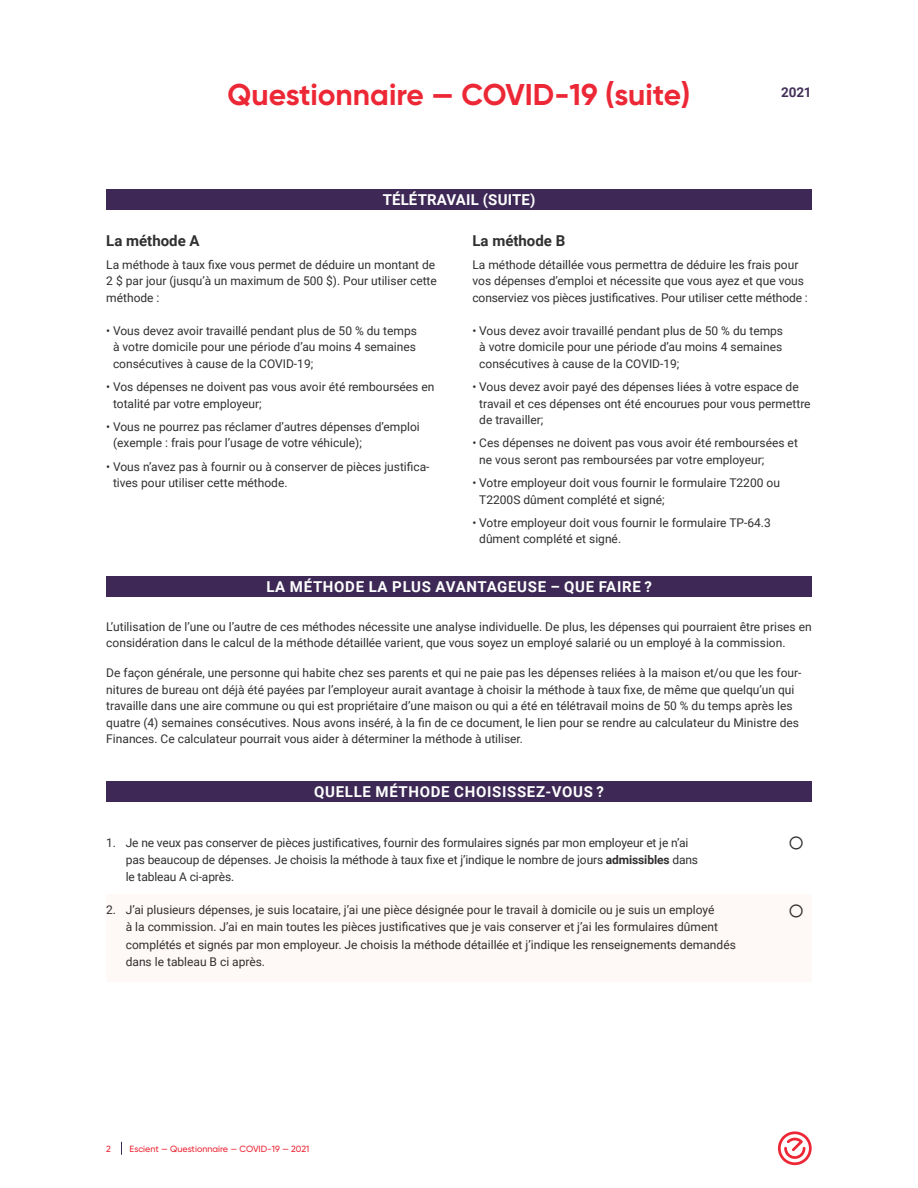
<style>
.page{position:relative;width:918px;height:1188px;background:#fff}
.page>*{position:absolute;margin:0;border:0;box-sizing:border-box;transform-origin:0 0}
.t1{font:700 30px "Gilroy";color:#ed2836}
.t2{font:700 15px "Roboto";letter-spacing:.045em;color:#fff}
.t3{font:700 15px "Roboto";color:#312f30}
.t4{font:700 15px "Roboto";letter-spacing:.01em;color:#fff}
.t5{font:700 13.5px "Roboto";color:#44315a}
.t6{font:13.5px "Font Awesome 5 Free";color:#312f30}
.t7{font:12px/16.5px "Roboto";color:#312f30}
.t8{font:500 9px "Gilroy";color:#ed2836}
.s1{font-weight:700}
</style>
<div class="page">
<div style="left:106px;top:189px;width:706px;height:20px;background:#3e2956"></div>
<div style="left:106px;top:576px;width:706px;height:20px;background:#3e2956"></div>
<div style="left:106px;top:782px;width:706px;height:20px;background:#3e2956"></div>
<svg style="left:121px;top:1142px;width:1px;height:13px"></svg>
<svg style="left:778px;top:1131px;width:34px;height:34px"></svg>
<p class="t1" style="left:228px;top:76px;width:464px">Questionnaire — COVID-19 (suite)</p>
<p class="t5" style="left:781px;top:83px;width:32px">2021</p>
<p class="t4" style="left:383px;top:189px;width:154px">TÉLÉTRAVAIL (SUITE)</p>
<p class="t3" style="left:106px;top:230px;width:95px">La méthode A</p>
<p class="t7" style="left:106px;top:256px;width:332px">La méthode à taux fixe vous permet de déduire un montant de<br>2 $ par jour (jusqu’à un maximum de 500 $). Pour utiliser cette méthode :</p>
<p class="t7" style="left:113px;top:322px;width:305px;text-align:justify;text-indent:-7px">• Vous devez avoir travaillé pendant plus de 50 % du temps à votre domicile pour une période d’au moins 4 semaines consécutives à cause de la COVID-19;</p>
<p class="t7" style="left:113px;top:378px;width:323px;text-indent:-7px">• Vos dépenses ne doivent pas vous avoir été remboursées en totalité par votre employeur;</p>
<p class="t7" style="left:113px;top:418px;width:308px;text-indent:-7px">• Vous ne pourrez pas réclamer d’autres dépenses d’emploi (exemple : frais pour l’usage de votre véhicule);</p>
<p class="t7" style="left:113px;top:458px;width:318px;text-indent:-7px">• Vous n’avez pas à fournir ou à conserver de pièces justifica&shy;tives pour utiliser cette méthode.</p>
<p class="t3" style="left:473px;top:230px;width:94px">La méthode B</p>
<p class="t7" style="left:473px;top:256px;width:337px">La méthode détaillée vous permettra de déduire les frais pour vos dépenses d’emploi et nécessite que vous ayez et que vous conserviez vos pièces justificatives. Pour utiliser cette méthode :</p>
<p class="t7" style="left:479px;top:322px;width:305px;text-align:justify;text-indent:-7px">• Vous devez avoir travaillé pendant plus de 50 % du temps à votre domicile pour une période d’au moins 4 semaines consécutives à cause de la COVID-19;</p>
<p class="t7" style="left:479px;top:378px;width:333px;text-indent:-7px">• Vous devez avoir payé des dépenses liées à votre espace de travail et ces dépenses ont été encourues pour vous permettre de travailler;</p>
<p class="t7" style="left:479px;top:434px;width:320px;text-indent:-7px">• Ces dépenses ne doivent pas vous avoir été remboursées et ne vous seront pas remboursées par votre employeur;</p>
<p class="t7" style="left:479px;top:474px;width:302px;text-indent:-7px">• Votre employeur doit vous fournir le formulaire T2200 ou<br>T2200S dûment complété et signé;</p>
<p class="t7" style="left:479px;top:514px;width:293px;text-indent:-7px">• Votre employeur doit vous fournir le formulaire TP-64.3 dûment complété et signé.</p>
<p class="t2" style="left:266px;top:576px;width:387px">LA MÉTHODE LA PLUS AVANTAGEUSE – QUE FAIRE ?</p>
<p class="t7" style="left:106px;top:618px;width:707px">L’utilisation de l’une ou l’autre de ces méthodes nécessite une analyse individuelle. De plus, les dépenses qui pourraient être prises en considération dans le calcul de la méthode détaillée varient, que vous soyez un employé salarié ou un employé à la commission.</p>
<p class="t7" style="left:106px;top:664px;width:697px">De façon générale, une personne qui habite chez ses parents et qui ne paie pas les dépenses reliées à la maison et/ou que les four&shy;nitures de bureau ont déjà été payées par l’employeur aurait avantage à choisir la méthode à taux fixe, de même que quelqu’un qui travaille dans une aire commune ou qui est propriétaire d’une maison ou qui a été en télétravail moins de 50 % du temps après les quatre (4) semaines consécutives. Nous avons inséré, à la fin de ce document, le lien pour se rendre au calculateur du Ministre des Finances. Ce calculateur pourrait vous aider à déterminer la méthode à utiliser.</p>
<p class="t2" style="left:314px;top:781px;width:291px">QUELLE MÉTHODE CHOISISSEZ-VOUS ?</p>
<p class="t7" style="left:106px;top:834px;width:11px">1.</p>
<p class="t7" style="left:126px;top:833px;width:574px;line-height:17.2px">Je ne veux pas conserver de pièces justificatives, fournir des formulaires signés par mon employeur et je n’ai pas beaucoup de dépenses. Je choisis la méthode à taux fixe et j’indique le nombre de jours <span class="s1">admissibles</span> dans le tableau A ci-après.</p>
<p class="t6" style="left:789px;top:836px;width:15px">●</p>
<p class="t7" style="left:106px;top:901px;width:11px">2.</p>
<p class="t7" style="left:126px;top:901px;width:612px;line-height:17.2px">J’ai plusieurs dépenses, je suis locataire, j’ai une pièce désignée pour le travail à domicile ou je suis un employé<br>à la commission. J’ai en main toutes les pièces justificatives que je vais conserver et j’ai les formulaires dûment complétés et signés par mon employeur. Je choisis la méthode détaillée et j’indique les renseignements demandés dans le tableau B ci après.</p>
<p class="t6" style="left:789px;top:904px;width:15px">●</p>
<p class="t8" style="left:106px;top:1143px;width:6px">2</p>
<p class="t8" style="left:130px;top:1143px;width:181px">Escient — Questionnaire — COVID-19 — 2021</p>
</div>
